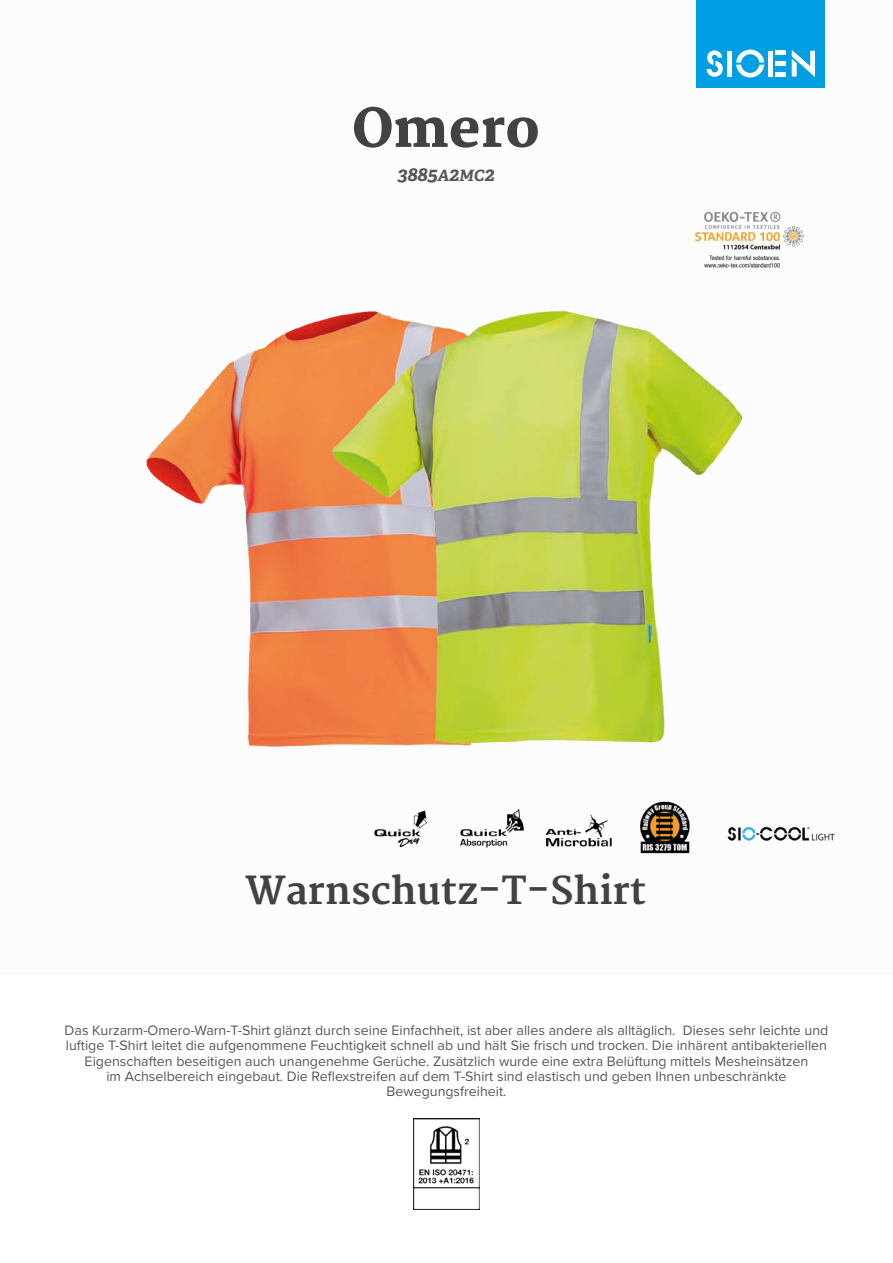
<style>
.page{position:relative;width:893px;height:1263px;background:#fff}
.page>*{position:absolute;margin:0;border:0;box-sizing:border-box;transform-origin:0 0}
.t1{font:800 52.5px "Merriweather";color:#424243}
.t2{font:700 37.5px "Merriweather";color:#424243}
.t3{font:italic 700 19.5px "Adelle PE";color:#575756}
.t4{font:14.25px/15.3px "Proxima Nova";color:#575756;text-align:center}
.s1{font-size:15.6px}
</style>
<div class="page">
<div style="left:697px;top:0;width:128px;height:88px;background:#009fe3"></div>
<svg style="left:707px;top:50px;width:16px;height:27px"></svg>
<svg style="left:736px;top:50px;width:28px;height:28px"></svg>
<div style="left:727px;top:51px;width:5px;height:26px;background:#fff"></div>
<div style="left:768px;top:51px;width:5px;height:26px;background:#fff"></div>
<div style="left:775px;top:72px;width:11px;height:5px;background:#fff"></div>
<div style="left:775px;top:61px;width:11px;height:5px;background:#fff"></div>
<hr style="left:775px;top:51px;width:11px;height:4px;background:#fff">
<svg style="left:792px;top:50px;width:23px;height:27px"></svg>
<img style="left:783px;top:826px;width:52px;height:15px">
<img style="left:783px;top:225px;width:21px;height:22px">
<img style="left:413px;top:1118px;width:67px;height:92px">
<img style="left:146px;top:328px;width:152px;height:419px">
<img style="left:298px;top:211px;width:485px;height:643px">
<h1 class="t1" style="left:352px;top:98px;width:189px">Omero</h1>
<h3 class="t3" style="left:397px;top:160px;width:98px">3885<span class="s1">A</span>2<span class="s1">MC</span>2</h3>
<h2 class="t2" style="left:245px;top:869px;width:402px">Warnschutz-T-Shirt</h2>
<p class="t4" style="left:65px;top:1022px;width:765px">Das Kurzarm-Omero-Warn-T-Shirt glänzt durch seine Einfachheit, ist aber alles andere als alltäglich. Dieses sehr leichte und luftige T-Shirt leitet die aufgenommene Feuchtigkeit schnell ab und hält Sie frisch und trocken. Die inhärent antibakteriellen Eigenschaften beseitigen auch unangenehme Gerüche. Zusätzlich wurde eine extra Belüftung mittels Mesheinsätzen<br>im Achselbereich eingebaut. Die Reflexstreifen auf dem T-Shirt sind elastisch und geben Ihnen unbeschränkte Bewegungsfreiheit.</p>
</div>
